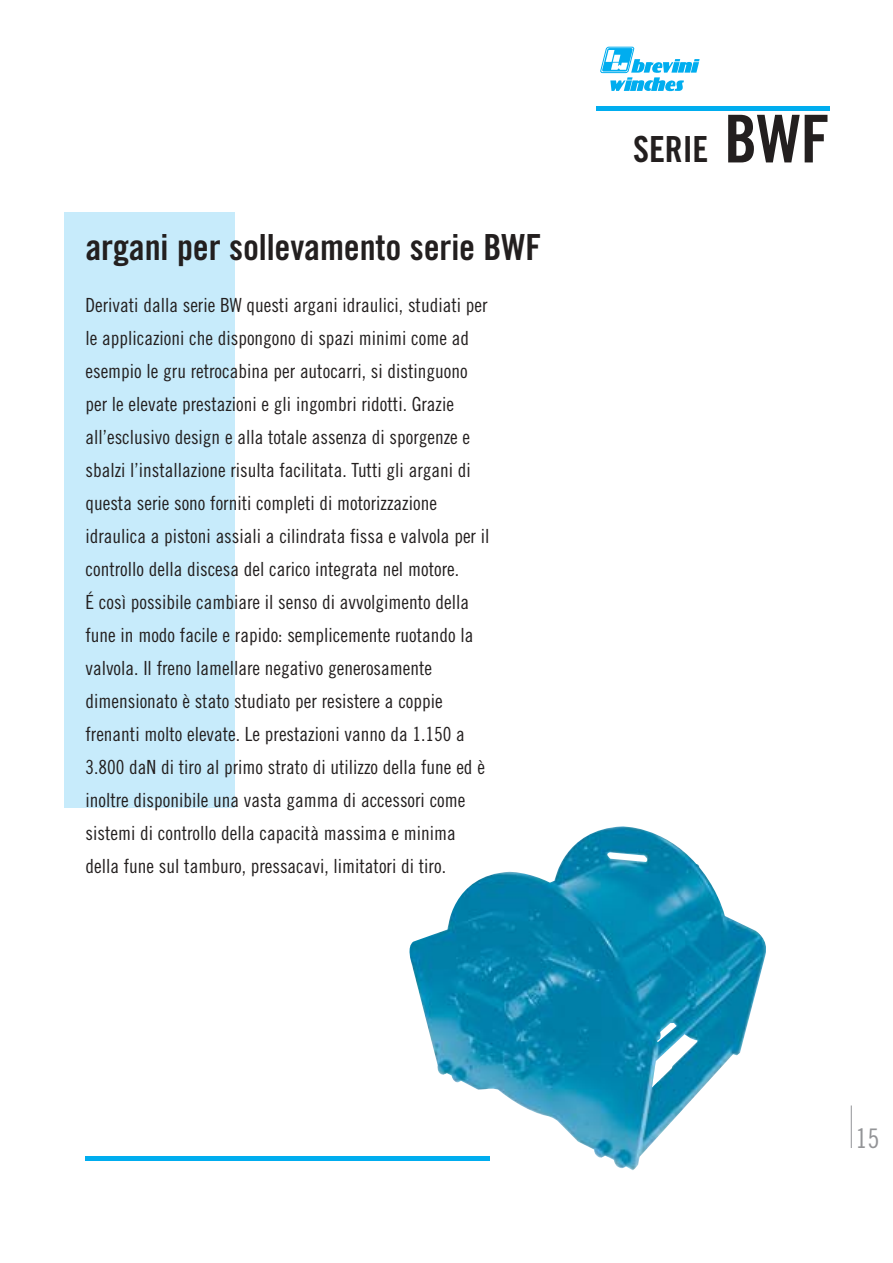
<style>
.page{position:relative;width:893px;height:1263px;background:#fff}
.page>*{position:absolute;margin:0;border:0;box-sizing:border-box;transform-origin:0 0}
.t1{font:36px "Trade Gothic Bold Cond Twenty";letter-spacing:-.005em;color:#231f1f}
.t2{font:27px "Trade Gothic Cond Eighteen";color:#939497}
.t3{font:19.5px/33px "Trade Gothic Cond Eighteen";color:#231f1f}
.s1{font-size:66px}
</style>
<div class="page">
<div style="left:64px;top:213px;width:170px;height:595px;background:#c7ebfb"></div>
<hr style="left:851px;top:1106px;width:1px;height:42px;background:#939497">
<div style="left:596px;top:106px;width:234px;height:5px;background:#00adef"></div>
<hr style="left:85px;top:1157px;width:404px;height:4px;background:#00adef">
<svg style="left:600px;top:47px;width:99px;height:45px"></svg>
<img style="left:409px;top:826px;width:357px;height:344px">
<h1 class="t1" style="left:85px;top:234px;width:457px">argani per sollevamento serie BWF</h1>
<p class="t3" style="left:85px;top:290px;width:405px">Derivati dalla serie BW questi argani idraulici, studiati per le applicazioni che dispongono di spazi minimi come ad esempio le gru retrocabina per autocarri, si distinguono per le elevate prestazioni e gli ingombri ridotti. Grazie all’esclusivo design e alla totale assenza di sporgenze e sbalzi l’installazione risulta facilitata. Tutti gli argani di questa serie sono forniti completi di motorizzazione idraulica a pistoni assiali a cilindrata fissa e valvola per il controllo della discesa del carico integrata nel motore.<br>É così possibile cambiare il senso di avvolgimento della fune in modo facile e rapido: semplicemente ruotando la valvola. Il freno lamellare negativo generosamente dimensionato è stato studiato per resistere a coppie frenanti molto elevate. Le prestazioni vanno da 1.150 a 3.800 daN di tiro al primo strato di utilizzo della fune ed è inoltre disponibile una vasta gamma di accessori come sistemi di controllo della capacità massima e minima della fune sul tamburo, pressacavi, limitatori di tiro.</p>
<h1 class="t1" style="left:633px;top:136px;width:198px">SERIE <span class="s1">BWF</span></h1>
<h2 class="t2" style="left:855px;top:1128px;width:25px">15</h2>
</div>
